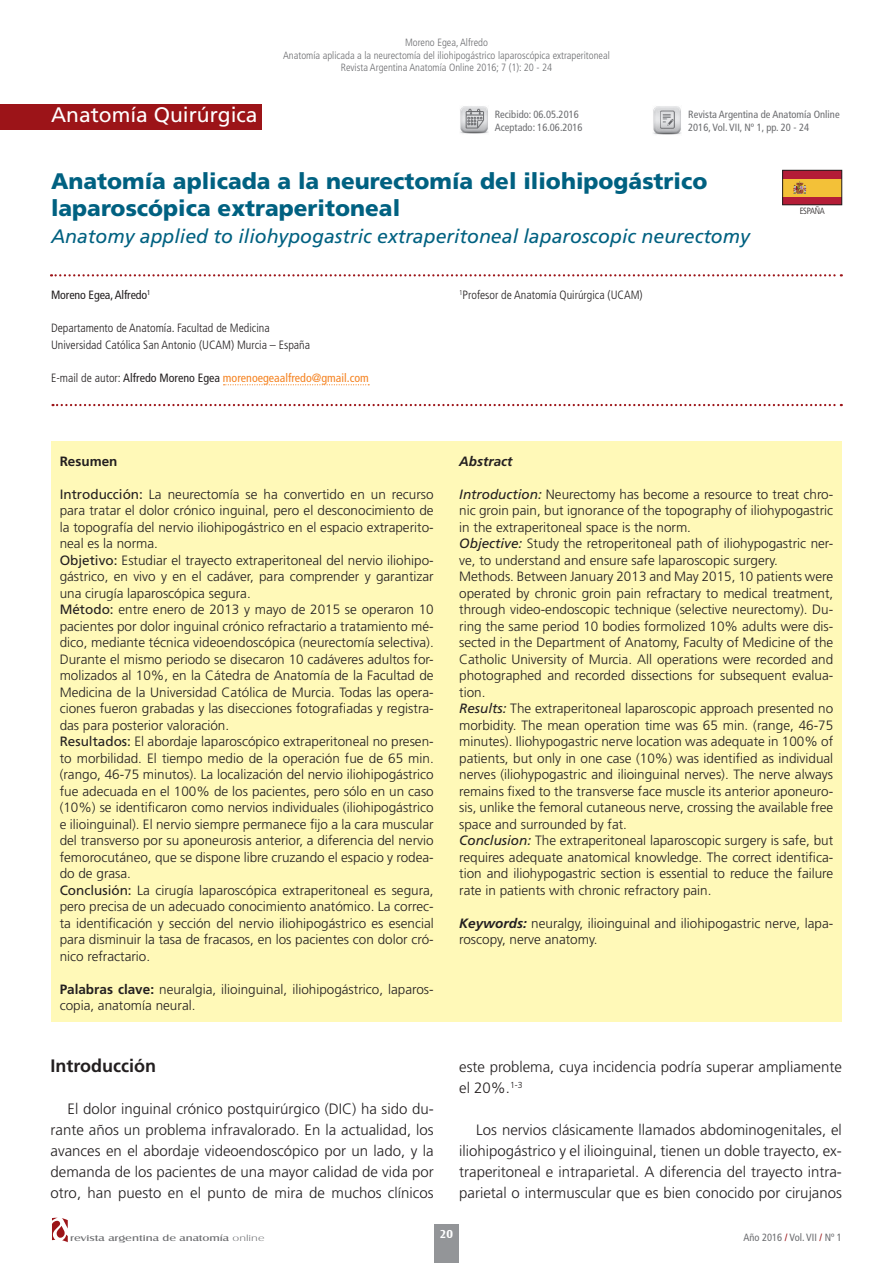
<style>
.page{position:relative;width:893px;height:1263px;background:#fff}
.page>*{position:absolute;margin:0;border:0;box-sizing:border-box;transform-origin:0 0}
.t1{font:900 22.5px/27px "Frutiger LT Std";color:#006181}
.t2{font:21px "Frutiger LT Std";color:#fff}
.t3{font:italic 19.5px "Frutiger LT Std";color:#006181}
.t4{font:700 18px "Frutiger LT Std";color:#231f20}
.t5{font:300 15px/21px "Frutiger LT Std";color:#231f20;text-align:justify}
.t6{font:300 13.5px/16.5px "Frutiger LT Std";color:#231f20}
.t7{font:italic 700 13.5px "Frutiger LT Std";color:#231f20}
.t8{font:700 13.5px "Frutiger LT Std";color:#231f20}
.t9{font:300 condensed 12px/16.5px "Frutiger LT Std";color:#231f20}
.t10{font:condensed 12px "Frutiger LT Std";color:#f58220}
.t11{font:condensed 12px "Frutiger LT Std";letter-spacing:-.01em;color:#231f20}
.t12{font:700 12px "Castle T";color:#fff}
.t13{font:300 condensed 10.5px/12.6px "Frutiger LT Std";color:#6c6d70;text-align:center}
.t14{font:condensed 10.5px/12.6px "Frutiger LT Std";color:#6c6d70}
.t15{font:9px "Castle T";color:#6c6d70;scale:1.4 1}
.t16{font:300 condensed 9px "Frutiger LT Std";letter-spacing:-.04em;color:#231f20}
.s1{font-weight:300;color:#231f20}
.s2{color:#231f20}
.s3{font-weight:400}
.s4{font-weight:700}
.s5{font-weight:400;font-style:italic}
.s6{font-weight:700;font-style:italic}
.s7{font-family:"Castle T Ligh"}
.s8{color:#9c1418}
</style>
<div class="page">
<svg style="left:52px;top:1218px;width:16px;height:24px"></svg>
<div style="left:434px;top:1224px;width:24px;height:39px;background:#939598"></div>
<div style="left:0;top:104px;width:262px;height:25px;background:#9c1418"></div>
<svg style="left:51px;top:274px;width:791px;height:2px"></svg>
<svg style="left:53px;top:404px;width:789px;height:2px"></svg>
<div style="left:51px;top:441px;width:791px;height:580px;background:#fff9b8"></div>
<img style="left:460px;top:106px;width:28px;height:28px">
<img style="left:653px;top:106px;width:28px;height:29px">
<div style="left:783px;top:170px;width:59px;height:35px;background:#b41d37"></div>
<div style="left:783px;top:179px;width:59px;height:17px;background:#f3c138"></div>
<svg style="left:793px;top:181px;width:14px;height:13px"></svg>
<div style="left:782px;top:170px;width:60px;height:35px;border:1px solid #231f20"></div>
<svg style="left:224px;top:384px;width:145px;height:1px"></svg>
<h2 class="t2" style="left:51px;top:102px;width:208px">Anatomía Quirúrgica</h2>
<p class="t13" style="left:283px;top:36px;width:328px">Moreno Egea, Alfredo<br>Anatomía aplicada a la neurectomía del iliohipogástrico laparoscópica extraperitoneal<br>Revista Argentina Anatomía Online 2016; 7 (1): 20 - 24</p>
<p class="t14" style="left:495px;top:109px;width:89px">Recibido: 06.05.2016<br>Aceptado: 16.06.2016</p>
<p class="t14" style="left:688px;top:109px;width:153px">Revista Argentina de Anatomía Online<br>2016, Vol. VII, Nº 1, pp. 20 - 24</p>
<h1 class="t1" style="left:51px;top:168px;width:658px">Anatomía aplicada a la neurectomía del iliohipogástrico laparoscópica extraperitoneal</h1>
<h3 class="t3" style="left:51px;top:225px;width:700px">Anatomy applied to iliohypogastric extraperitoneal laparoscopic neurectomy</h3>
<p class="t11" style="left:51px;top:288px;width:101px">Moreno Egea, Alfredo<sup>1</sup></p>
<p class="t9" style="left:51px;top:320px;width:261px">Departamento de Anatomía. Facultad de Medicina<br>Universidad Católica San Antonio (UCAM) Murcia – España</p>
<p class="t10" style="left:51px;top:371px;width:319px"><span class="s1">E-mail de autor:</span> <span class="s2">Alfredo Moreno Egea</span> morenoegeaalfredo@gmail.com</p>
<p class="t9" style="left:459px;top:287px;width:185px"><sup>1</sup>Profesor de Anatomía Quirúrgica (UCAM)</p>
<p class="t16" style="left:800px;top:205px;width:27px">ESPAÑA</p>
<p class="t8" style="left:60px;top:453px;width:59px">Resumen</p>
<p class="t6" style="left:60px;top:486px;width:376px"><span class="s3">Introducción:</span> La neurectomía se ha convertido en un recurso para tratar el dolor crónico inguinal, pero el desconocimiento de la topografía del nervio iliohipogástrico en el espacio extraperito&shy;neal es la norma.<br><span class="s3">Objetivo:</span> Estudiar el trayecto extraperitoneal del nervio iliohipo&shy;gástrico, en vivo y en el cadáver, para comprender y garantizar una cirugía laparoscópica segura.<br><span class="s3">Método:</span> entre enero de 2013 y mayo de 2015 se operaron 10 pacientes por dolor inguinal crónico refractario a tratamiento mé&shy;dico, mediante técnica videoendoscópica (neurectomía selectiva).<br>Durante el mismo periodo se disecaron 10 cadáveres adultos for&shy;molizados al 10%, en la Cátedra de Anatomía de la Facultad de Medicina de la Universidad Católica de Murcia. Todas las opera&shy;ciones fueron grabadas y las disecciones fotografiadas y registra&shy;das para posterior valoración.<br><span class="s3">Resultados:</span> El abordaje laparoscópico extraperitoneal no presen&shy;to morbilidad. El tiempo medio de la operación fue de 65 min. (rango, 46-75 minutos). La localización del nervio iliohipogástrico fue adecuada en el 100% de los pacientes, pero sólo en un caso (10%) se identificaron como nervios individuales (iliohipogástrico e ilioinguinal). El nervio siempre permanece fijo a la cara muscular del transverso por su aponeurosis anterior, a diferencia del nervio femorocutáneo, que se dispone libre cruzando el espacio y rodea&shy;do de grasa.<br><span class="s3">Conclusión:</span> La cirugía laparoscópica extraperitoneal es segura, pero precisa de un adecuado conocimiento anatómico. La correc&shy;ta identificación y sección del nervio iliohipogástrico es esencial para disminuir la tasa de fracasos, en los pacientes con dolor cró&shy;nico refractario.</p>
<p class="t6" style="left:60px;top:981px;width:375px"><span class="s4">Palabras clave:</span> neuralgia, ilioinguinal, iliohipogástrico, laparos&shy;copia, anatomía neural.</p>
<h3 class="t4" style="left:51px;top:1055px;width:107px">Introducción</h3>
<p class="t5" style="left:51px;top:1099px;width:385px;text-indent:17px">El dolor inguinal crónico postquirúrgico (DIC) ha sido du&shy;rante años un problema infravalorado. En la actualidad, los avances en el abordaje videoendoscópico por un lado, y la demanda de los pacientes de una mayor calidad de vida por otro, han puesto en el punto de mira de muchos clínicos</p>
<p class="t7" style="left:459px;top:453px;width:55px">Abstract</p>
<p class="t6" style="left:459px;top:486px;width:376px"><span class="s5">Introduction:</span> Neurectomy has become a resource to treat chro&shy;nic groin pain, but ignorance of the topography of iliohypogastric in the extraperitoneal space is the norm.<br><span class="s5">Objective:</span> Study the retroperitoneal path of iliohypogastric ner&shy;ve, to understand and ensure safe laparoscopic surgery.<br>Methods. Between January 2013 and May 2015, 10 patients were operated by chronic groin pain refractary to medical treatment, through video-endoscopic technique (selective neurectomy). Du&shy;ring the same period 10 bodies formolized 10% adults were dis&shy;sected in the Department of Anatomy, Faculty of Medicine of the Catholic University of Murcia. All operations were recorded and photographed and recorded dissections for subsequent evalua&shy;tion.<br><span class="s5">Results:</span> The extraperitoneal laparoscopic approach presented no morbidity. The mean operation time was 65 min. (range, 46-75 minutes). Iliohypogastric nerve location was adequate in 100% of patients, but only in one case (10%) was identified as individual nerves (iliohypogastric and ilioinguinal nerves). The nerve always remains fixed to the transverse face muscle its anterior aponeuro&shy;sis, unlike the femoral cutaneous nerve, crossing the available free space and surrounded by fat.<br><span class="s5">Conclusion:</span> The extraperitoneal laparoscopic surgery is safe, but requires adequate anatomical knowledge. The correct identifica&shy;tion and iliohypogastric section is essential to reduce the failure rate in patients with chronic refractory pain.</p>
<p class="t6" style="left:459px;top:915px;width:376px"><span class="s6">Keywords:</span> neuralgy, ilioinguinal and iliohipogastric nerve, lapa&shy;roscopy, nerve anatomy.</p>
<p class="t5" style="left:459px;top:1057px;width:384px">este problema, cuya incidencia podría superar ampliamente el 20%.<sup>1-3</sup></p>
<p class="t5" style="left:459px;top:1120px;width:384px;text-indent:17px">Los nervios clásicamente llamados abdominogenitales, el iliohipogástrico y el ilioinguinal, tienen un doble trayecto, ex&shy;traperitoneal e intraparietal. A diferencia del trayecto intra&shy;parietal o intermuscular que es bien conocido por cirujanos</p>
<p class="t15" style="left:70px;top:1234px;width:140px">revista argentina de anatomía <span class="s7">online</span></p>
<p class="t12" style="left:440px;top:1227px;width:15px">20</p>
<p class="t14" style="left:743px;top:1231px;width:100px">Año 2016 <span class="s8">/</span> Vol. VII <span class="s8">/</span> Nº 1</p>
</div>
